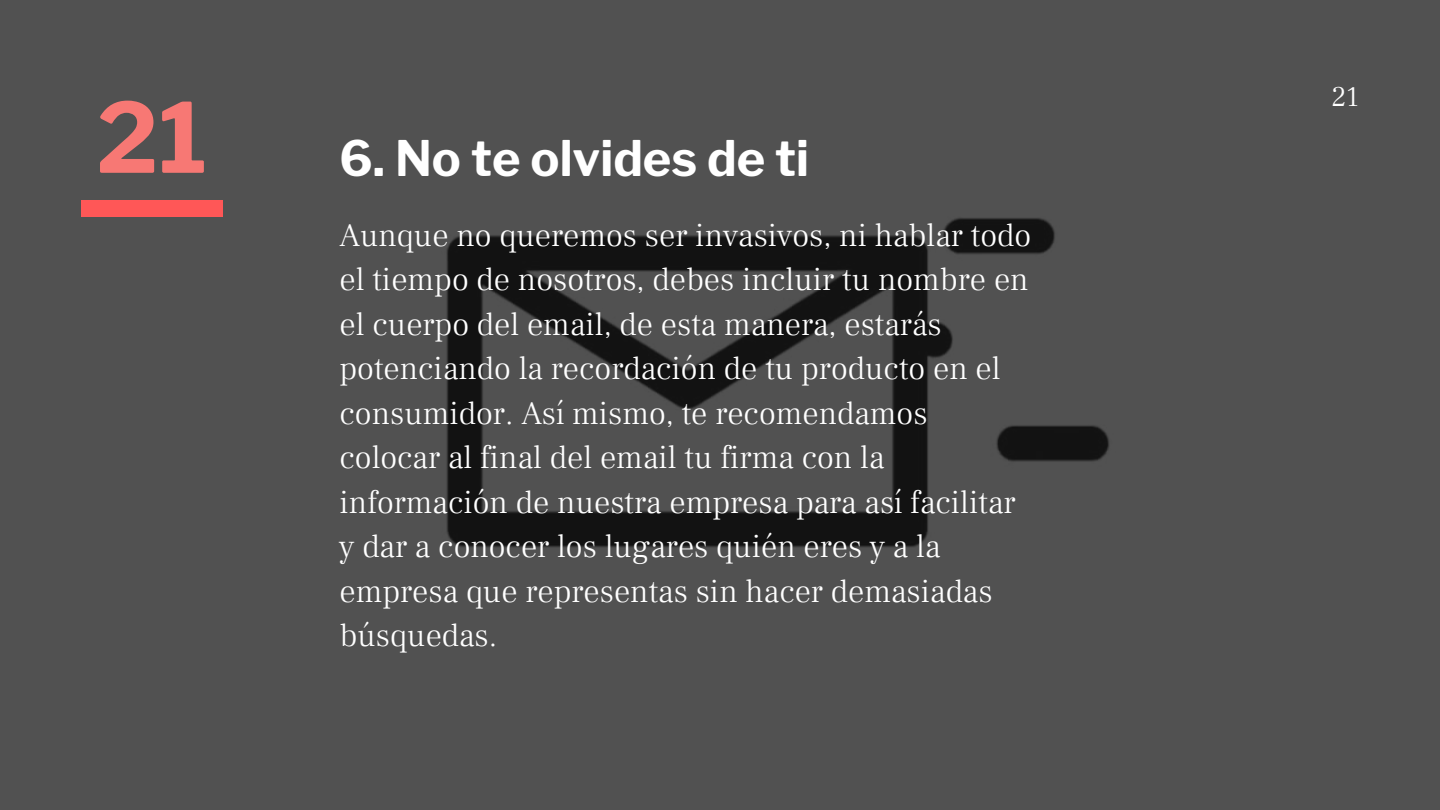
<style>
.page{position:relative;width:1440px;height:810px;background:#515151}
.page>*{position:absolute;margin:0;border:0;box-sizing:border-box;transform-origin:0 0}
.t1{font:700 96px "Libre Franklin";color:#f77874}
.t2{font:700 48.6px "Libre Franklin";color:#fff}
.t3{font:300 32.4px/44.5px "Frank Ruhl Libre";color:#fff}
.t4{font:300 28px "Frank Ruhl Libre";color:#fff}
</style>
<div class="page">
<div style="left:81px;top:200px;width:142px;height:17px;background:#ff5757"></div>
<p class="t1" style="left:96px;top:80px;width:112px">21</p>
<p class="t2" style="left:340px;top:129px;width:471px">6. No te olvides de ti</p>
<p class="t3" style="left:340px;top:214px;width:693px">Aunque no queremos ser invasivos, ni hablar todo el tiempo de nosotros, debes incluir tu nombre en el cuerpo del email, de esta manera, estarás potenciando la recordación de tu producto en el consumidor. Así mismo, te recomendamos colocar al final del email tu firma con la información de nuestra empresa para así facilitar y dar a conocer los lugares quién eres y a la empresa que representas sin hacer demasiadas búsquedas.</p>
<p class="t4" style="left:1331px;top:79px;width:29px">21</p>
</div>
